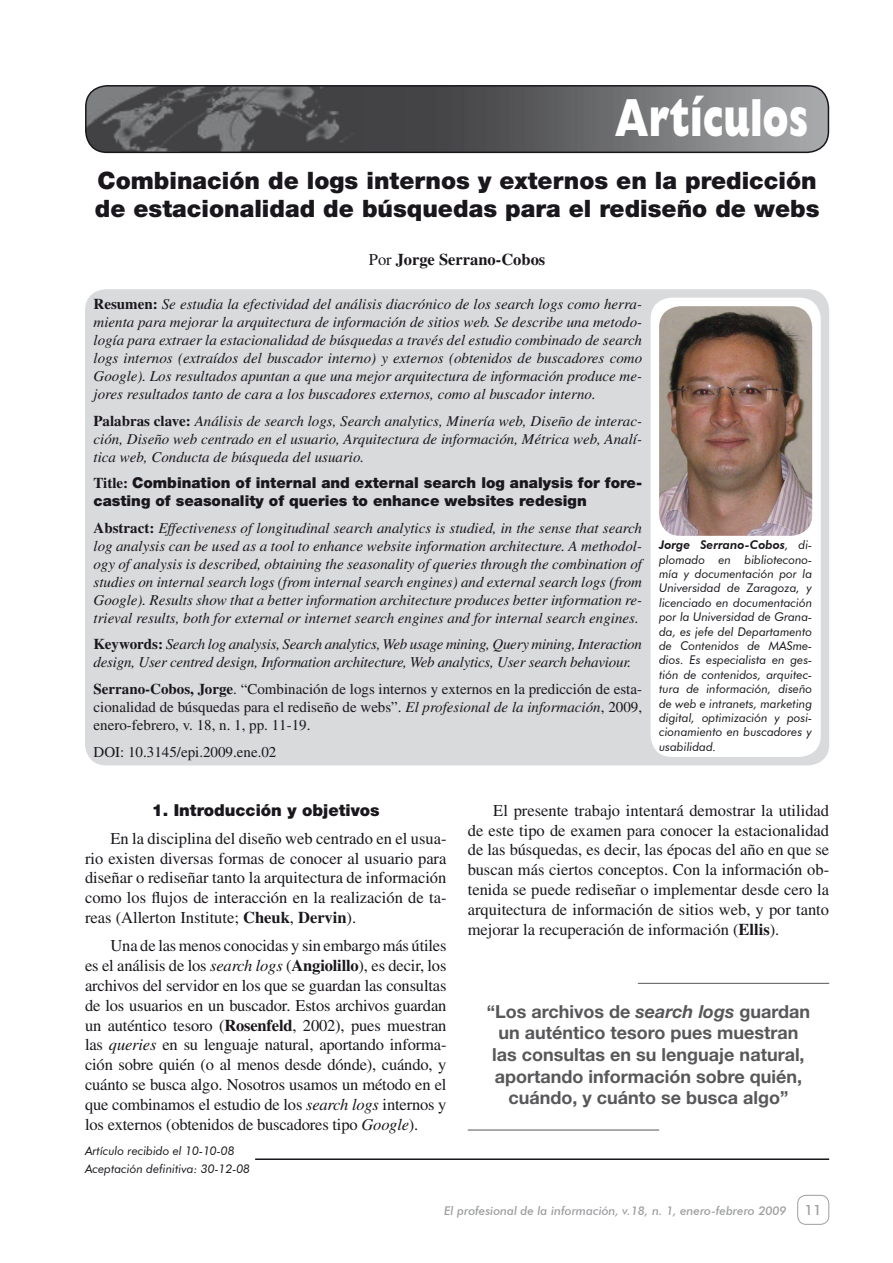
<style>
.page{position:relative;width:893px;height:1263px;background:#fff}
.page>*{position:absolute;margin:0;border:0;box-sizing:border-box;transform-origin:0 0}
.t1{font:800 54px "Gill Sans";color:#fff;scale:.7 1}
.t2{font:900 24px/28.8px "Helvetica Neue";color:#1a171c}
.t3{font:700 18px/21.6px "Helvetica Neue";color:#58585a;text-align:center}
.t4{font:16.5px/19.8px "Times";color:#1a171c;text-align:justify}
.t5{font:900 16.5px "Helvetica Neue";color:#1a171c}
.t6{font:700 16.5px "Times";color:#1a171c}
.t7{font:italic 15px/18px "Times";letter-spacing:-.015em;color:#1a171c;text-align:justify}
.t8{font:15px/18px "Times";color:#1a171c;text-align:justify}
.t9{font:900 15px/18px "Helvetica Neue";color:#1a171c}
.t10{font:500 14.25px "Futura BT";color:#9d9ea0}
.t11{font:italic 12px/14.4px "Futura BT";color:#1a171c}
.t12{font:italic 500 12px "Futura BT";color:#9d9ea0}
.s1{font-weight:400}
.s2{font-weight:700;font-style:normal}
.s3{font-family:"Times";font-weight:700}
.s4{font-weight:700}
.s5{font-style:italic}
.s6{font-weight:800}
</style>
<div class="page">
<div style="left:797px;top:1195px;width:32px;height:30px;border:1px solid #9d9ea0;border-radius:9px"></div>
<div style="left:85px;top:289px;width:744px;height:476px;background:#d9dadb;border-radius:21px"></div>
<hr style="left:255px;top:1158px;width:574px;height:2px;background:#1a171c">
<img style="left:86px;top:86px;width:742px;height:66px;border-radius:21px">
<div style="left:85px;top:85px;width:744px;height:68px;border:2px solid #1a171c;border-radius:21px"></div>
<hr style="left:638px;top:983px;width:191px;height:1px;background:#58585a">
<hr style="left:468px;top:1130px;width:191px;height:1px;background:#58585a">
<div style="left:651px;top:298px;width:170px;height:459px;background:#fff;border-radius:21px"></div>
<img style="left:659px;top:306px;width:153px;height:230px;border-radius:21px">
<h1 class="t1" style="left:615px;top:86px;width:277px">Artículos</h1>
<h2 class="t2" style="left:95px;top:165px;width:726px">Combinación de logs internos y externos en la predicción de estacionalidad de búsquedas para el rediseño de webs</h2>
<p class="t6" style="left:369px;top:250px;width:178px"><span class="s1">Por</span> Jorge Serrano-Cobos</p>
<p class="t7" style="left:94px;top:295px;width:550px"><span class="s2">Resumen:</span> Se estudia la efectividad del análisis diacrónico de los search logs como herra&shy;mienta para mejorar la arquitectura de información de sitios web. Se describe una metodo&shy;logía para extraer la estacionalidad de búsquedas a través del estudio combinado de search logs internos (extraídos del buscador interno) y externos (obtenidos de buscadores como Google). Los resultados apuntan a que una mejor arquitectura de información produce me&shy;jores resultados tanto de cara a los buscadores externos, como al buscador interno.</p>
<p class="t7" style="left:94px;top:412px;width:550px"><span class="s2">Palabras clave:</span> Análisis de search logs, Search analytics, Minería web, Diseño de interac&shy;ción, Diseño web centrado en el usuario, Arquitectura de información, Métrica web, Analí&shy;tica web, Conducta de búsqueda del usuario.</p>
<p class="t9" style="left:94px;top:474px;width:550px"><span class="s3">Title:</span> Combination of internal and external search log analysis for fore&shy;casting of seasonality of queries to enhance websites redesign</p>
<p class="t7" style="left:94px;top:519px;width:550px"><span class="s2">Abstract:</span> Effectiveness of longitudinal search analytics is studied, in the sense that search log analysis can be used as a tool to enhance website information architecture. A methodol&shy;ogy of analysis is described, obtaining the seasonality of queries through the combination of studies on internal search logs (from internal search engines) and external search logs (from Google). Results show that a better information architecture produces better information re&shy;trieval results, both for external or internet search engines and for internal search engines.</p>
<p class="t7" style="left:94px;top:635px;width:550px"><span class="s2">Keywords:</span> Search log analysis, Search analytics, Web usage mining, Query mining, Interaction design, User centred design, Information architecture, Web analytics, User search behaviour.</p>
<p class="t8" style="left:94px;top:680px;width:550px"><span class="s4">Serrano-Cobos, Jorge</span>. “Combinación de logs internos y externos en la predicción de esta&shy;cionalidad de búsquedas para el rediseño de webs”. <span class="s5">El profesional de la información</span>, 2009, enero-febrero, v. 18, n. 1, pp. 11-19.</p>
<p class="t8" style="left:94px;top:742px;width:184px">DOI: 10.3145/epi.2009.ene.02</p>
<p class="t11" style="left:659px;top:538px;width:155px;text-align:justify"><span class="s6">Jorge Serrano-Cobos</span>, di&shy;plomado en bibliotecono&shy;mía y documentación por la Universidad de Zaragoza, y licenciado en documentación por la Universidad de Grana&shy;da, es jefe del Departamento de Contenidos de MASme&shy;dios. Es especialista en ges&shy;tión de contenidos, arquitec&shy;tura de información, diseño de web e intranets, marketing digital, optimización y posi&shy;cionamiento en buscadores y usabilidad.</p>
<p class="t5" style="left:152px;top:800px;width:230px">1. Introducción y objetivos</p>
<p class="t4" style="left:85px;top:828px;width:363px;text-indent:26px">En la disciplina del diseño web centrado en el usua&shy;rio existen diversas formas de conocer al usuario para diseñar o rediseñar tanto la arquitectura de información como los flujos de interacción en la realización de ta&shy;reas (Allerton Institute; <span class="s4">Cheuk</span>, <span class="s4">Dervin</span>).</p>
<p class="t4" style="left:85px;top:936px;width:363px;text-indent:26px">Una de las menos conocidas y sin embargo más útiles es el análisis de los <span class="s5">search logs</span> (<span class="s4">Angiolillo</span>), es decir, los archivos del servidor en los que se guardan las consultas de los usuarios en un buscador. Estos archivos guardan un auténtico tesoro (<span class="s4">Rosenfeld</span>, 2002), pues muestran las <span class="s5">queries</span> en su lenguaje natural, aportando informa&shy;ción sobre quién (o al menos desde dónde), cuándo, y cuánto se busca algo. Nosotros usamos un método en el que combinamos el estudio de los <span class="s5">search logs</span> internos y los externos (obtenidos de buscadores tipo <span class="s5">Google</span>).</p>
<p class="t11" style="left:85px;top:1142px;width:167px;line-height:17.7px">Artículo recibido el 10-10-08<br>Aceptación definitiva: 30-12-08</p>
<p class="t4" style="left:468px;top:800px;width:363px;text-indent:26px">El presente trabajo intentará demostrar la utilidad de este tipo de examen para conocer la estacionalidad de las búsquedas, es decir, las épocas del año en que se buscan más ciertos conceptos. Con la información ob&shy;tenida se puede rediseñar o implementar desde cero la arquitectura de información de sitios web, y por tanto mejorar la recuperación de información (<span class="s4">Ellis</span>).</p>
<p class="t3" style="left:487px;top:1000px;width:325px">“Los archivos de <span class="s5">search logs</span> guardan un auténtico tesoro pues muestran las consultas en su lenguaje natural, aportando información sobre quién, cuándo, y cuánto se busca algo”</p>
<p class="t12" style="left:444px;top:1203px;width:344px">El profesional de la información, v.18, n. 1, enero-febrero 2009</p>
<p class="t10" style="left:805px;top:1201px;width:19px">11</p>
</div>
